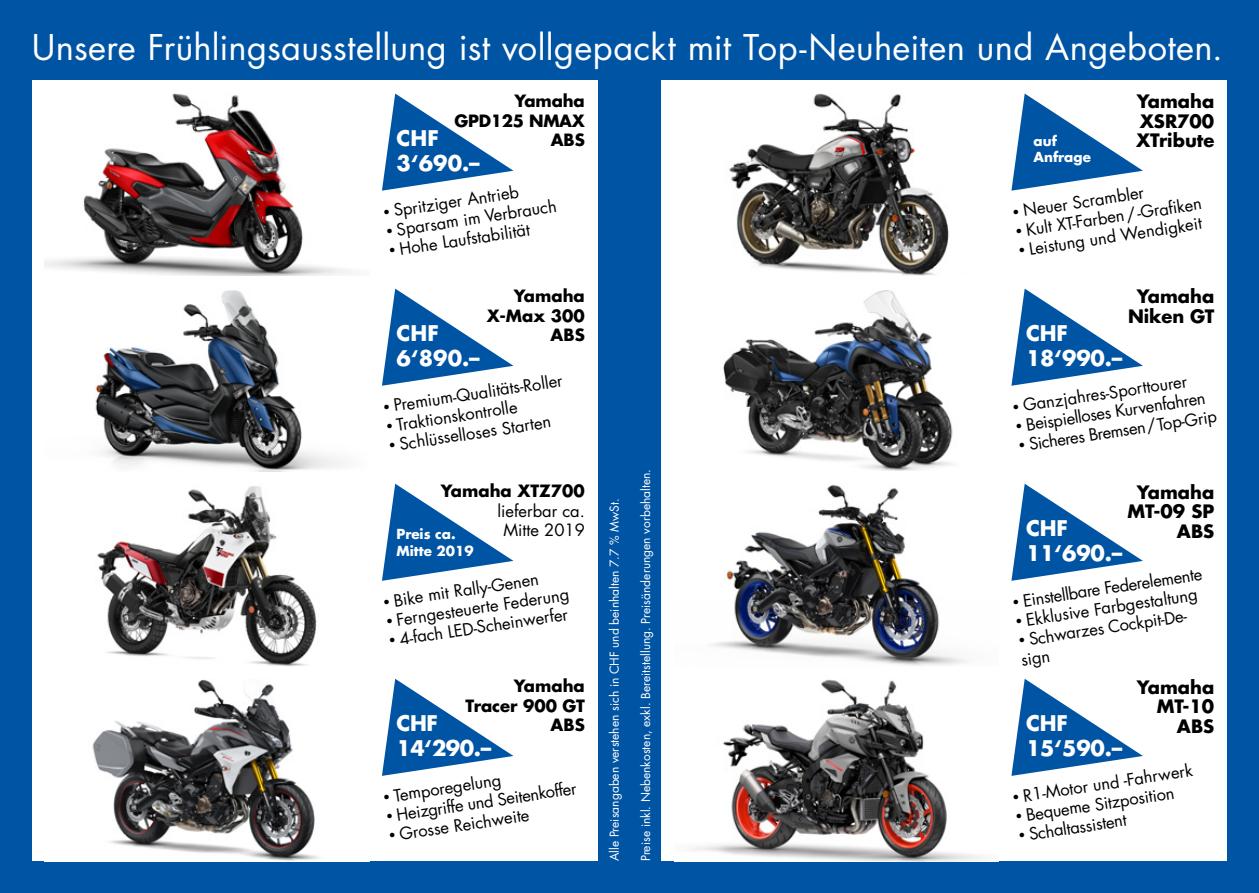
<style>
.page{position:relative;width:1259px;height:893px;background:#0054a4}
.page>*{position:absolute;margin:0;border:0;box-sizing:border-box;transform-origin:0 0}
.t1{font:34.5px "Futura LT Pro";letter-spacing:.01em;color:#fff}
.t2{font:700 21px "Futura LT Pro";letter-spacing:-.01em;color:#fff}
.t3{font:700 18px "Futura LT Pro";color:#000}
.t4{font:16.5px/18.9px "Futura LT Pro";color:#000}
.t5{font:700 16.5px "Futura LT Pro";color:#000}
.t6{font:700 16.5px "Futura LT Pro";letter-spacing:-.02em;color:#000}
.t7{font:700 13.5px "Futura LT Pro";color:#fff}
.t8{font:12px "Futura LT Pro";color:#fff}
.s1{font-size:12px}
</style>
<div class="page">
<div style="left:32px;top:81px;width:565px;height:780px;background:#fff"></div>
<div style="left:661px;top:81px;width:566px;height:780px;background:#fff"></div>
<svg style="left:382px;top:289px;width:131px;height:97px"></svg>
<svg style="left:382px;top:94px;width:131px;height:97px"></svg>
<svg style="left:382px;top:679px;width:131px;height:97px"></svg>
<svg style="left:1011px;top:484px;width:132px;height:97px"></svg>
<svg style="left:1011px;top:679px;width:132px;height:97px"></svg>
<svg style="left:1011px;top:289px;width:132px;height:97px"></svg>
<svg style="left:1011px;top:94px;width:132px;height:97px"></svg>
<svg style="left:382px;top:484px;width:131px;height:97px"></svg>
<img style="left:45px;top:94px;width:302px;height:182px">
<img style="left:95px;top:290px;width:248px;height:181px">
<img style="left:97px;top:486px;width:220px;height:180px">
<img style="left:723px;top:290px;width:230px;height:181px">
<img style="left:691px;top:679px;width:293px;height:182px">
<img style="left:712px;top:485px;width:255px;height:181px">
<img style="left:92px;top:679px;width:228px;height:182px">
<img style="left:729px;top:94px;width:220px;height:182px">
<p class="t1" style="left:32px;top:24px;width:1192px">Unsere Frühlingsausstellung ist vollgepackt mit Top-Neuheiten und Angeboten.</p>
<p class="t5" style="left:514px;top:88px;width:72px">Yamaha</p>
<p class="t6" style="left:454px;top:108px;width:132px">GPD125 NMAX</p>
<p class="t5" style="left:551px;top:127px;width:35px">ABS</p>
<p class="t2" style="left:396px;top:122px;width:44px">CHF</p>
<p class="t2" style="left:396px;top:147px;width:85px">3‘690.–</p>
<p class="t4" style="left:381px;top:203px;width:139px;rotate:-9deg"><span class="s1">•</span> Spritziger Antrieb</p>
<p class="t4" style="left:384px;top:222px;width:174px;rotate:-9deg"><span class="s1">•</span> Sparsam im Verbrauch</p>
<p class="t4" style="left:387px;top:242px;width:144px;rotate:-9deg"><span class="s1">•</span> Hohe Laufstabilität</p>
<p class="t5" style="left:514px;top:283px;width:73px">Yamaha</p>
<p class="t5" style="left:487px;top:303px;width:99px">X-Max 300</p>
<p class="t5" style="left:550px;top:322px;width:36px">ABS</p>
<p class="t2" style="left:396px;top:317px;width:44px">CHF</p>
<p class="t2" style="left:396px;top:342px;width:85px">6‘890.–</p>
<p class="t4" style="left:382px;top:398px;width:183px;rotate:-9deg"><span class="s1">•</span> Premium-Qualitäts-Roller</p>
<p class="t4" style="left:384px;top:417px;width:134px;rotate:-9deg"><span class="s1">•</span> Traktionskontrolle</p>
<p class="t4" style="left:387px;top:437px;width:165px;rotate:-9deg"><span class="s1">•</span> Schlüsselloses Starten</p>
<p class="t5" style="left:441px;top:478px;width:146px">Yamaha XTZ700</p>
<p class="t4" style="left:497px;top:501px;width:89px">lieferbar ca.</p>
<p class="t4" style="left:503px;top:521px;width:83px">Mitte 2019</p>
<p class="t7" style="left:396px;top:524px;width:61px">Preis ca.</p>
<p class="t7" style="left:396px;top:540px;width:78px">Mitte 2019</p>
<p class="t4" style="left:382px;top:593px;width:159px;rotate:-9deg"><span class="s1">•</span> Bike mit Rally-Genen</p>
<p class="t4" style="left:384px;top:613px;width:186px;rotate:-9deg"><span class="s1">•</span> Ferngesteuerte Federung</p>
<p class="t4" style="left:387px;top:632px;width:182px;rotate:-9deg"><span class="s1">•</span> 4-fach LED-Scheinwerfer</p>
<p class="t5" style="left:514px;top:673px;width:73px">Yamaha</p>
<p class="t5" style="left:465px;top:693px;width:121px">Tracer 900 GT</p>
<p class="t5" style="left:550px;top:712px;width:36px">ABS</p>
<p class="t2" style="left:396px;top:707px;width:43px">CHF</p>
<p class="t2" style="left:396px;top:732px;width:96px">14‘290.–</p>
<p class="t4" style="left:381px;top:788px;width:121px;rotate:-9deg"><span class="s1">•</span> Temporegelung</p>
<p class="t4" style="left:384px;top:808px;width:194px;rotate:-9deg"><span class="s1">•</span> Heizgriffe und Seitenkoffer</p>
<p class="t4" style="left:387px;top:827px;width:143px;rotate:-9deg"><span class="s1">•</span> Grosse Reichweite</p>
<p class="t8" style="left:606px;top:861px;width:364px;rotate:-90deg">Alle Preisangaben verstehen sich in CHF und beinhalten 7.7 % MwSt.</p>
<p class="t8" style="left:637px;top:861px;width:393px;rotate:-90deg">Preise inkl. Nebenkosten, exkl. Bereitstellung. Preisänderungen vorbehalten.</p>
<p class="t7" style="left:1033px;top:131px;width:25px">auf</p>
<p class="t7" style="left:1033px;top:147px;width:59px">Anfrage</p>
<p class="t3" style="left:1136px;top:88px;width:79px">Yamaha</p>
<p class="t3" style="left:1139px;top:107px;width:76px">XSR700</p>
<p class="t3" style="left:1136px;top:127px;width:80px">XTribute</p>
<p class="t4" style="left:1011px;top:203px;width:134px;rotate:-9deg"><span class="s1">•</span> Neuer Scrambler</p>
<p class="t4" style="left:1014px;top:222px;width:190px;rotate:-9deg"><span class="s1">•</span> Kult XT-Farben/-Grafi ken</p>
<p class="t4" style="left:1017px;top:242px;width:187px;rotate:-9deg"><span class="s1">•</span> Leistung und Wendigkeit</p>
<p class="t3" style="left:1136px;top:283px;width:79px">Yamaha</p>
<p class="t3" style="left:1128px;top:302px;width:88px">Niken GT</p>
<p class="t2" style="left:1026px;top:317px;width:43px">CHF</p>
<p class="t2" style="left:1026px;top:342px;width:98px">18‘990.–</p>
<p class="t4" style="left:1011px;top:398px;width:178px;rotate:-9deg"><span class="s1">•</span> Ganzjahres-Sporttourer</p>
<p class="t4" style="left:1014px;top:417px;width:193px;rotate:-9deg"><span class="s1">•</span> Beispielloses Kurvenfahren</p>
<p class="t4" style="left:1017px;top:437px;width:202px;rotate:-9deg"><span class="s1">•</span> Sicheres Bremsen/Top-Grip</p>
<p class="t3" style="left:1136px;top:478px;width:79px">Yamaha</p>
<p class="t3" style="left:1127px;top:497px;width:88px">MT-09 SP</p>
<p class="t3" style="left:1177px;top:517px;width:39px">ABS</p>
<p class="t2" style="left:1026px;top:512px;width:43px">CHF</p>
<p class="t2" style="left:1026px;top:537px;width:98px">11‘690.–</p>
<p class="t4" style="left:1011px;top:593px;width:193px;rotate:-9deg"><span class="s1">•</span> Einstellbare Federelemente</p>
<p class="t4" style="left:1014px;top:613px;width:185px;rotate:-9deg"><span class="s1">•</span> Ekklusive Farbgestaltung</p>
<p class="t4" style="left:1016px;top:632px;width:177px;rotate:-9deg"><span class="s1">•</span> Schwarzes Cockpit-De&shy;sign</p>
<p class="t2" style="left:1026px;top:707px;width:43px">CHF</p>
<p class="t2" style="left:1026px;top:732px;width:98px">15‘590.–</p>
<p class="t3" style="left:1136px;top:673px;width:79px">Yamaha</p>
<p class="t3" style="left:1156px;top:692px;width:59px">MT-10</p>
<p class="t3" style="left:1177px;top:712px;width:39px">ABS</p>
<p class="t4" style="left:1011px;top:788px;width:183px;rotate:-9deg"><span class="s1">•</span> R1-Motor und -Fahrwerk</p>
<p class="t4" style="left:1014px;top:808px;width:162px;rotate:-9deg"><span class="s1">•</span> Bequeme Sitzposition</p>
<p class="t4" style="left:1017px;top:827px;width:111px;rotate:-9deg"><span class="s1">•</span> Schaltassistent</p>
</div>
